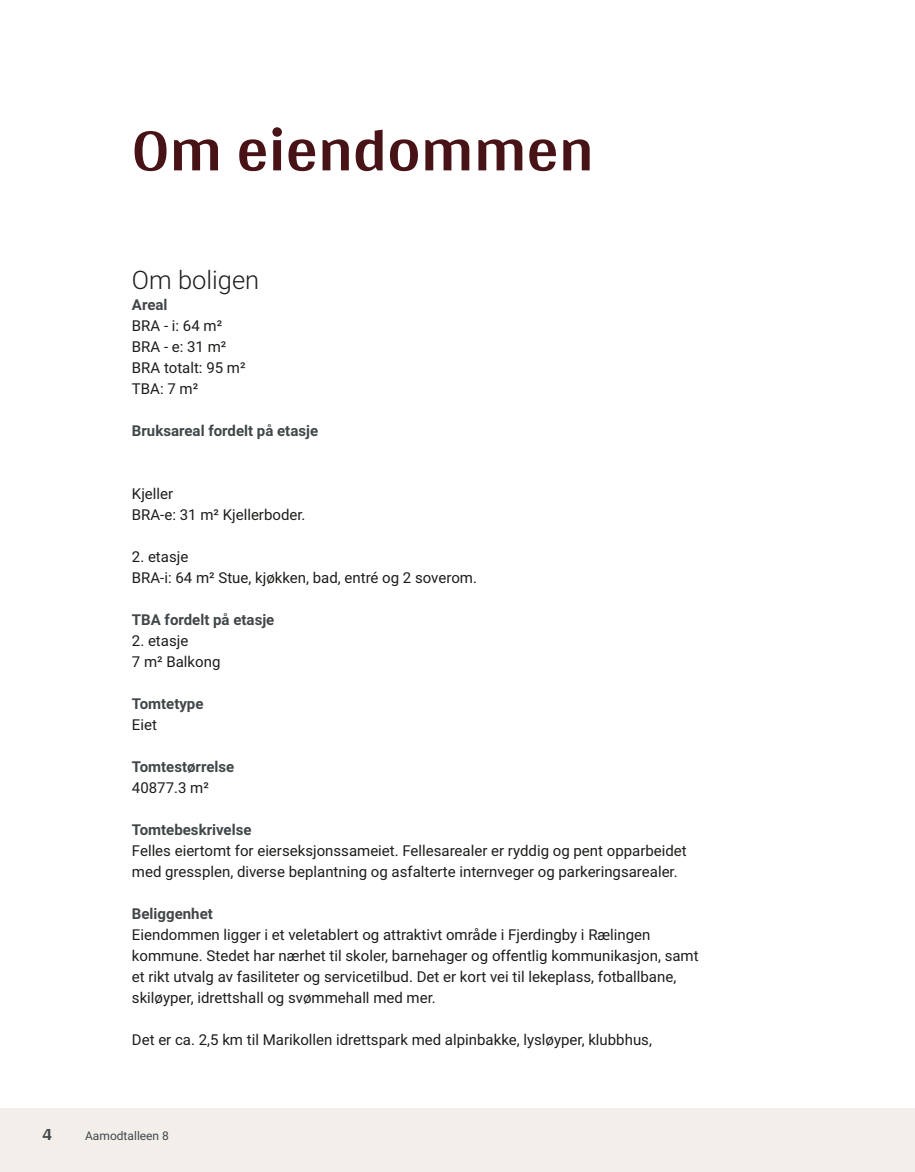
<style>
.page{position:relative;width:915px;height:1172px;background:#fff}
.page>*{position:absolute;margin:0;border:0;box-sizing:border-box;transform-origin:0 0}
.t1{font:700 63px "Arya";color:#481317}
.t2{font:300 25.5px "Roboto Vitec";color:#1d1d1b}
.t3{font:700 18px "Arya";color:#414749}
.t4{font:15px/21px "Roboto Vitec";color:#1d1d1b}
.t5{font:700 15px "Roboto Vitec";color:#414749}
.t6{font:12px "Roboto Vitec";color:#414749}
</style>
<div class="page">
<div style="left:0;top:1108px;width:914px;height:64px;background:#f2eeea"></div>
<h1 class="t1" style="left:132px;top:112px;width:463px">Om eiendommen</h1>
<h2 class="t2" style="left:132px;top:262px;width:129px">Om boligen</h2>
<p class="t5" style="left:132px;top:294px;width:37px">Areal</p>
<p class="t4" style="left:132px;top:314px;width:115px">BRA ‑ i: 64 m²<br>BRA ‑ e: 31 m²<br>BRA totalt: 95 m²<br>TBA: 7 m²</p>
<p class="t5" style="left:132px;top:420px;width:188px">Bruksareal fordelt på etasje</p>
<p class="t4" style="left:132px;top:482px;width:175px">Kjeller<br>BRA‑e: 31 m² Kjellerboder.</p>
<p class="t4" style="left:132px;top:545px;width:346px">2. etasje<br>BRA‑i: 64 m² Stue, kjøkken, bad, entré og 2 soverom.</p>
<p class="t5" style="left:132px;top:609px;width:144px">TBA fordelt på etasje</p>
<p class="t4" style="left:132px;top:629px;width:90px">2. etasje<br>7 m² Balkong</p>
<p class="t5" style="left:132px;top:693px;width:73px">Tomtetype</p>
<p class="t4" style="left:132px;top:713px;width:27px">Eiet</p>
<p class="t5" style="left:132px;top:756px;width:104px">Tomtestørrelse</p>
<p class="t4" style="left:132px;top:776px;width:78px">40877.3 m²</p>
<p class="t5" style="left:132px;top:819px;width:121px">Tomtebeskrivelse</p>
<p class="t4" style="left:132px;top:839px;width:556px">Felles eiertomt for eierseksjonssameiet. Fellesarealer er ryddig og pent opparbeidet med gressplen, diverse beplantning og asfalterte internveger og parkeringsarealer.</p>
<p class="t5" style="left:132px;top:903px;width:82px">Beliggenhet</p>
<p class="t4" style="left:132px;top:923px;width:568px">Eiendommen ligger i et veletablert og attraktivt område i Fjerdingby i Rælingen kommune. Stedet har nærhet til skoler, barnehager og offentlig kommunikasjon, samt et rikt utvalg av fasiliteter og servicetilbud. Det er kort vei til lekeplass, fotballbane, skiløyper, idrettshall og svømmehall med mer.</p>
<p class="t4" style="left:132px;top:1028px;width:521px">Det er ca. 2,5 km til Marikollen idrettspark med alpinbakke, lysløyper, klubbhus,</p>
<p class="t3" style="left:43px;top:1123px;width:11px">4</p>
<p class="t6" style="left:85px;top:1127px;width:85px">Aamodtalleen 8</p>
</div>
